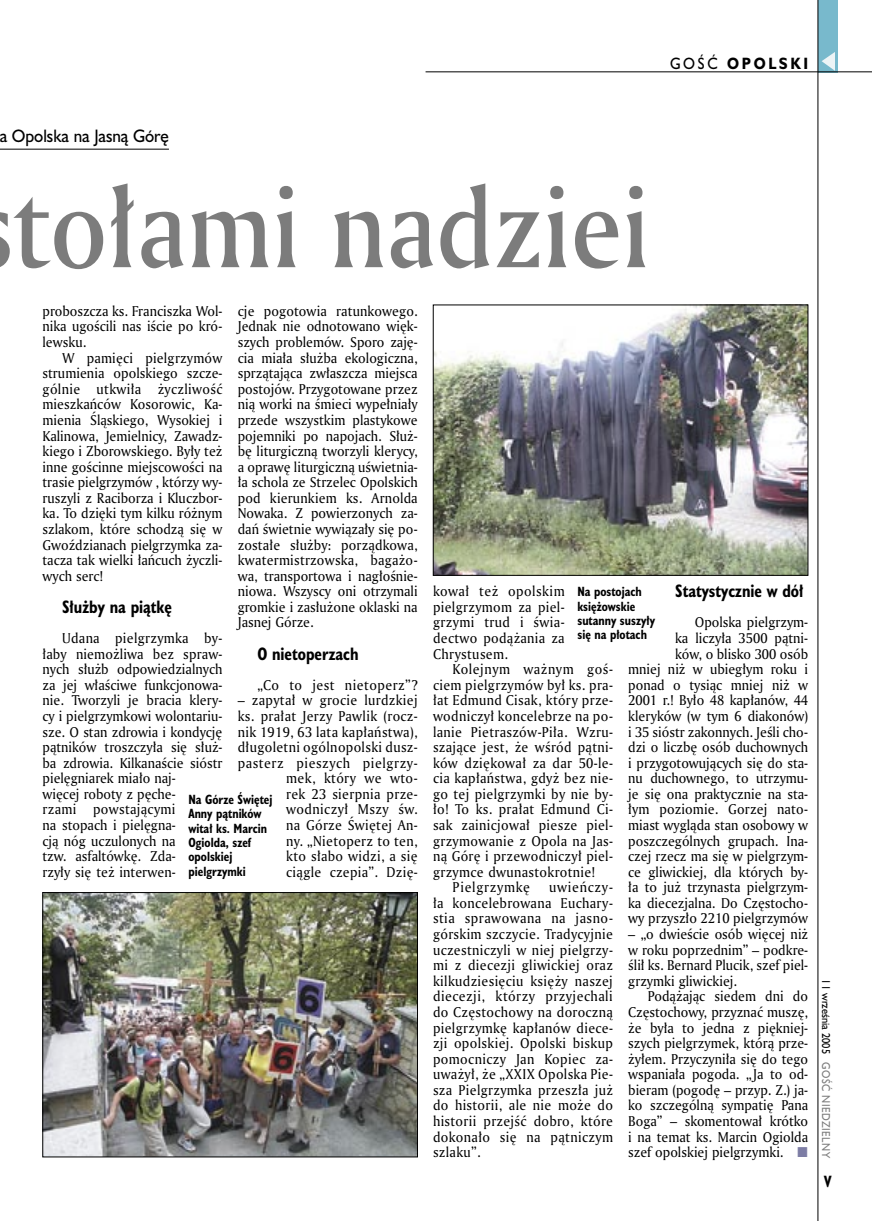
<style>
.page{position:relative;width:872px;height:1221px;background:#fff}
.page>*{position:absolute;margin:0;border:0;box-sizing:border-box;transform-origin:0 0}
.t1{font:108px "Amerigo Md PL";color:#7c7c7c;scale:.9 1}
._04_srodtytul_HuCB_11_pt{font:700 16.5px "Humanst 521 Cn PL";color:#000;scale:.94 1}
.t2{font:16.5px "Humanst 521 PL";color:#000;scale:.94 1}
._15b_temat_prawo{font:700 15px "Humanst 521 PL";letter-spacing:.2em;color:#000;scale:.9 1}
._17_pagina_prawa{font:700 15px "Humanst 521 Cn PL";color:#000;scale:.94 1}
._01_body_tekst{font:13.8px/15.6px "Amerigo PL";color:#000;text-align:justify;scale:.94 1}
._01_body_tekst-2{font:13.8px/15.6px "Amerigo PL";letter-spacing:.025em;color:#000;text-align:right;scale:.94 1}
._01_body_tekst-3{font:13.8px "Amerigo PL";letter-spacing:.035em;color:#000;scale:.94 1}
._01_body_tekst-4{font:13.8px "Amerigo PL";letter-spacing:.055em;color:#000;scale:.94 1}
._09_podpis_zdjecia_HuCnB{font:700 12.3px/14.4px "Humanst 521 Cn PL";color:#000;scale:.94 1}
._19a_data_prawa_GOSC{font:10.5px "Humanst 521 PL";letter-spacing:.05em;color:#7c7c7c;scale:.9 1}
._19_data_prawa{font:10.5px "Humanst 521 PL";color:#000;scale:.9 1}
.s1{font-weight:400}
</style>
<div class="page">
<hr style="left:0;top:149px;width:169px;height:1px;background:#000">
<div style="left:818px;top:0;width:19px;height:72px;background:#78b9cc"></div>
<hr style="left:817px;top:0;width:1px;height:1220px;background:#000">
<svg style="left:821px;top:52px;width:14px;height:19px"></svg>
<hr style="left:425px;top:72px;width:447px;height:1px;background:#000">
<img style="left:45px;top:894px;width:371px;height:261px">
<div style="left:43px;top:892px;width:375px;height:265px;border:1px solid #000"></div>
<img style="left:435px;top:307px;width:371px;height:266px">
<p class="_15b_temat_prawo" style="left:670px;top:53px;width:155px"><span class="s1">GOŚĆ</span> OPOLSKI</p>
<p class="t2" style="left:0;top:125px;width:182px">a Opolska na Jasną Górę</p>
<h1 class="t1" style="left:13px;top:156px;width:708px">tołami nadziei</h1>
<p class="_01_body_tekst" style="left:43px;top:303px;width:193px">proboszcza ks. Franciszka Wol&shy;nika ugościli nas iście po kró&shy;lewsku.</p>
<p class="_01_body_tekst" style="left:43px;top:349px;width:193px;text-indent:20px">W pamięci pielgrzymów strumienia opolskiego szcze&shy;gólnie utkwiła życzliwość mieszkańców Kosorowic, Ka&shy;mienia Śląskiego, Wysokiej i Kalinowa, Jemielnicy, Zawadz&shy;kiego i Zborowskiego. Były też inne gościnne miejscowości na trasie pielgrzymów , którzy wy&shy;ruszyli z Raciborza i Kluczbor&shy;ka. To dzięki tym kilku różnym szlakom, które schodzą się w Gwoździanach pielgrzymka za&shy;tacza tak wielki łańcuch życzli&shy;wych serc!</p>
<p class="_04_srodtytul_HuCB_11_pt" style="left:62px;top:595px;width:118px">Służby na piątkę</p>
<p class="_01_body_tekst" style="left:43px;top:630px;width:193px;text-align:left;text-indent:20px">Udana pielgrzymka by&shy;łaby niemożliwa bez spraw&shy;nych służb odpowiedzialnych za jej właściwe funkcjonowa&shy;nie. Tworzyli je bracia klery&shy;cy i pielgrzymkowi wolontariu&shy;sze. O stan zdrowia i kondycję pątników troszczyła się służ&shy;ba zdrowia. Kilkanaście sióstr pielęgniarek miało naj-<br>więcej roboty z pęche-<br>rzami powstającymi<br>na stopach i pielęgna-<br>cją nóg uczulonych na<br>tzw. asfaltówkę. Zda-<br>rzyły się też interwen-</p>
<p class="_01_body_tekst" style="left:238px;top:303px;width:193px">cje pogotowia ratunkowego.<br>Jednak nie odnotowano więk&shy;szych problemów. Sporo zaję&shy;cia miała służba ekologiczna, sprzątająca zwłaszcza miejsca postojów. Przygotowane przez nią worki na śmieci wypełniały przede wszystkim plastykowe pojemniki po napojach. Służ&shy;bę liturgiczną tworzyli klerycy, a oprawę liturgiczną uświetnia&shy;ła schola ze Strzelec Opolskich pod kierunkiem ks. Arnolda Nowaka. Z powierzonych za&shy;dań świetnie wywiązały się po&shy;zostałe służby: porządkowa, kwatermistrzowska, bagażo&shy;wa, transportowa i nagłośnie&shy;niowa. Wszyscy oni otrzymali gromkie i zasłużone oklaski na Jasnej Górze.</p>
<p class="_04_srodtytul_HuCB_11_pt" style="left:257px;top:642px;width:109px">O nietoperzach</p>
<p class="_01_body_tekst-3" style="left:257px;top:675px;width:172px">„Co to jest nietoperz”?</p>
<p class="_01_body_tekst-2" style="left:238px;top:692px;width:193px">– zapytał w grocie lurdzkiej ks. prałat Jerzy Pawlik (rocz&shy;nik 1919, 63 lata kapłaństwa), długoletni ogólnopolski dusz&shy;pasterz pieszych pielgrzy&shy;mek, który we wto-<br>rek 23 sierpnia prze&shy;wodniczył Mszy św.<br>na Górze Świętej An-<br>ny. „Nietoperz to ten,<br>kto słabo widzi, a się<br>ciągle czepia”. Dzię-</p>
<p class="_09_podpis_zdjecia_HuCnB" style="left:188px;top:791px;width:91px">Na Górze Świętej<br>Anny pątników witał ks. Marcin<br>Ogiolda, szef opolskiej pielgrzymki</p>
<p class="_04_srodtytul_HuCB_11_pt" style="left:675px;top:579px;width:138px">Statystycznie w dół</p>
<p class="_01_body_tekst" style="left:628px;top:614px;width:193px;text-align:right">Opolska pielgrzym-<br>ka liczyła 3500 pątni-<br>ków, o blisko 300 osób<br>mniej niż w ubiegłym roku i ponad o tysiąc mniej niż w<br>2001 r.! Było 48 kapłanów, 44 kleryków (w tym 6 diakonów) i 35 sióstr zakonnych. Jeśli cho&shy;dzi o liczbę osób duchownych i przygotowujących się do sta&shy;nu duchownego, to utrzymu&shy;je się ona praktycznie na sta&shy;łym poziomie. Gorzej nato&shy;miast wygląda stan osobowy w poszczególnych grupach. Ina&shy;czej rzecz ma się w pielgrzym&shy;ce gliwickiej, dla których by&shy;ła to już trzynasta pielgrzym&shy;ka diecezjalna. Do Częstocho&shy;wy przyszło 2210 pielgrzymów</p>
<p class="_01_body_tekst" style="left:628px;top:925px;width:193px">– „o dwieście osób więcej niż w roku poprzednim” – podkre&shy;ślił ks. Bernard Plucik, szef piel&shy;grzymki gliwickiej.</p>
<p class="_01_body_tekst" style="left:628px;top:988px;width:193px;text-indent:20px">Podążając siedem dni do Częstochowy, przyznać muszę, że była to jedna z piękniej&shy;szych pielgrzymek, którą prze&shy;żyłem. Przyczyniła się do tego wspaniała pogoda. „Ja to od&shy;bieram (pogodę – przyp. Z.) ja&shy;ko szczególną sympatię Pana Boga” – skomentował krótko i na temat ks. Marcin Ogiolda szef opolskiej pielgrzymki.</p>
<p class="_01_body_tekst" style="left:433px;top:583px;width:142px">kował też opolskim pielgrzymom za piel&shy;grzymi trud i świa&shy;dectwo podążania za Chrystusem.</p>
<p class="_01_body_tekst" style="left:433px;top:661px;width:193px;text-indent:20px">Kolejnym ważnym goś&shy;ciem pielgrzymów był ks. pra&shy;łat Edmund Cisak, który prze&shy;wodniczył koncelebrze na po&shy;lanie Pietraszów-Piła. Wzru&shy;szające jest, że wśród pątni&shy;ków dziękował za dar 50-le&shy;cia kapłaństwa, gdyż bez nie&shy;go tej pielgrzymki by nie by&shy;ło! To ks. prałat Edmund Ci&shy;sak zainicjował piesze piel&shy;grzymowanie z Opola na Jas&shy;ną Górę i przewodniczył piel&shy;grzymce dwunastokrotnie!</p>
<p class="_01_body_tekst-4" style="left:452px;top:878px;width:84px">Pielgrzymkę</p>
<p class="_09_podpis_zdjecia_HuCnB" style="left:577px;top:584px;width:84px">Na postojach księżowskie sutanny suszyły się na płotach</p>
<p class="_01_body_tekst" style="left:433px;top:879px;width:193px;text-indent:116px">uwieńczy&shy;ła koncelebrowana Euchary&shy;stia sprawowana na jasno&shy;górskim szczycie. Tradycyjnie uczestniczyli w niej pielgrzy&shy;mi z diecezji gliwickiej oraz kilkudziesięciu księży naszej diecezji, którzy przyjechali do Częstochowy na doroczną pielgrzymkę kapłanów diece&shy;zji opolskiej. Opolski biskup pomocniczy Jan Kopiec za&shy;uważył, że „XXIX Opolska Pie&shy;sza Pielgrzymka przeszła już do historii, ale nie może do historii przejść dobro, które dokonało się na pątniczym szlaku”.</p>
<p class="_19_data_prawa" style="left:833px;top:979px;width:84px;rotate:90deg">11 września 2005</p>
<p class="_19a_data_prawa_GOSC" style="left:833px;top:1062px;width:108px;rotate:90deg">GOŚĆ NIEDZIELNY</p>
<p class="_17_pagina_prawa" style="left:824px;top:1171px;width:9px">V</p>
</div>
